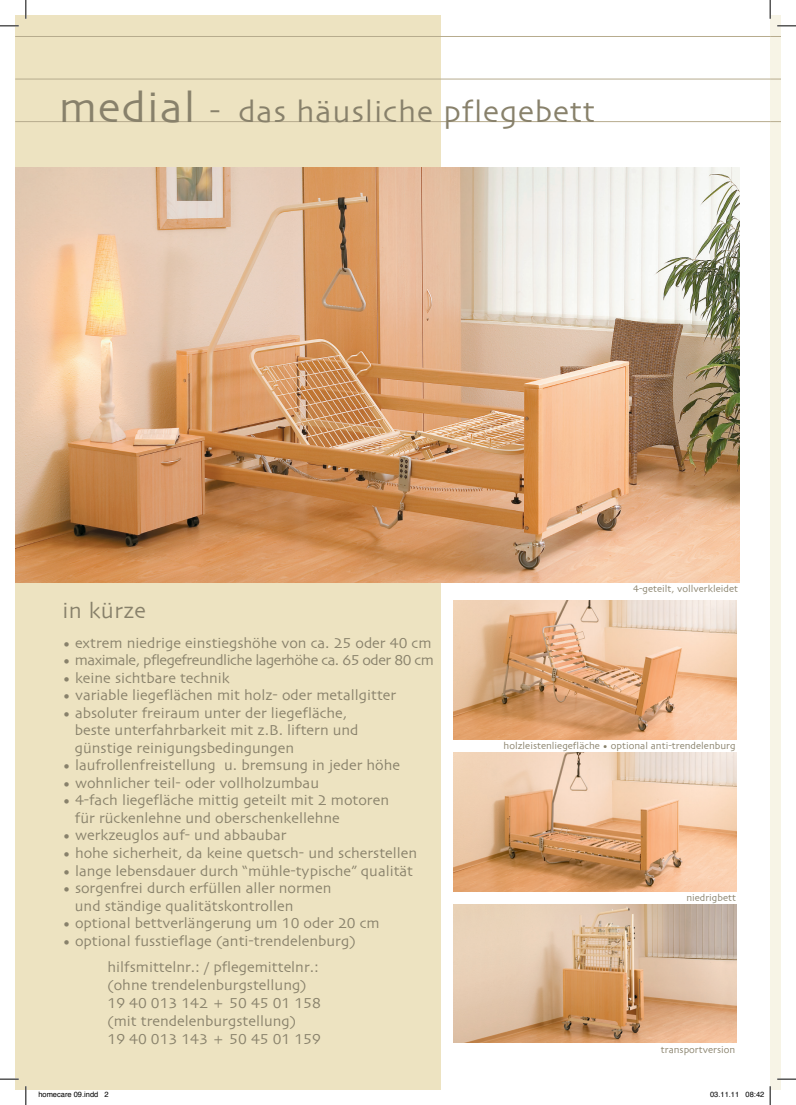
<style>
.page{position:relative;width:796px;height:1105px;background:#fff}
.page>*{position:absolute;margin:0;border:0;box-sizing:border-box;transform-origin:0 0}
.t1{font:31.25px "Skia";letter-spacing:.025em;color:#88816b}
.t2{font:22.5px "Skia";letter-spacing:.015em;color:#88816b}
.t3{font:15px/17.5px "Skia";color:#88816b}
.t4{font:15px "Skia";letter-spacing:-.035em;color:#88816b}
.t5{font:10px "Skia";color:#88816b}
.t6{font:7.5px "Helvetica";color:#000}
.s1{font-size:43.75px}
</style>
<div class="page">
<div style="left:770px;top:15px;width:11px;height:1074px;background:#f7f4e6"></div>
<img style="left:453px;top:752px;width:283px;height:138px">
<div style="left:15px;top:15px;width:425px;height:1074px;background:#ede3c1"></div>
<hr style="left:15px;top:36px;width:755px;height:1px;background:#b7ac8e">
<hr style="left:15px;top:79px;width:755px;height:1px;background:#b7ac8e">
<hr style="left:15px;top:121px;width:755px;height:1px;background:#b7ac8e">
<img style="left:453px;top:600px;width:283px;height:138px">
<img style="left:16px;top:168px;width:723px;height:414px">
<img style="left:453px;top:904px;width:283px;height:138px">
<svg style="left:0;top:25px;width:19px;height:2px"></svg>
<svg style="left:777px;top:25px;width:19px;height:2px"></svg>
<svg style="left:0;top:1078px;width:19px;height:1px"></svg>
<svg style="left:777px;top:1078px;width:19px;height:1px"></svg>
<svg style="left:25px;top:0;width:2px;height:19px"></svg>
<svg style="left:25px;top:1086px;width:2px;height:18px"></svg>
<svg style="left:769px;top:0;width:2px;height:19px"></svg>
<svg style="left:769px;top:1086px;width:2px;height:18px"></svg>
<h1 class="t1" style="left:59px;top:93px;width:538px"><span class="s1">medial</span> - das häusliche pflegebett</h1>
<p class="t5" style="left:633px;top:583px;width:106px">4-geteilt, vollverkleidet</p>
<h2 class="t2" style="left:63px;top:596px;width:85px">in kürze</h2>
<p class="t3" style="left:63px;top:634px;width:370px">• extrem niedrige einstiegshöhe von ca. 25 oder 40 cm</p>
<p class="t4" style="left:63px;top:651px;width:373px">• maximale, pflegefreundliche lagerhöhe ca. 65 oder 80 cm</p>
<p class="t3" style="left:63px;top:669px;width:169px">• keine sichtbare technik</p>
<p class="t3" style="left:63px;top:687px;width:335px">• variable liegeflächen mit holz- oder metallgitter</p>
<p class="t3" style="left:75px;top:704px;width:285px;text-indent:-12px">• absoluter freiraum unter der liegefläche, beste unterfahrbarkeit mit z.B. liftern und günstige reinigungsbedingungen</p>
<p class="t3" style="left:63px;top:757px;width:339px">• laufrollenfreistellung u. bremsung in jeder höhe</p>
<p class="t3" style="left:63px;top:774px;width:258px">• wohnlicher teil- oder vollholzumbau</p>
<p class="t3" style="left:75px;top:792px;width:316px;text-indent:-12px">• 4-fach liegefläche mittig geteilt mit 2 motoren für rückenlehne und oberschenkellehne</p>
<p class="t3" style="left:63px;top:827px;width:226px">• werkzeuglos auf- und abbaubar</p>
<p class="t3" style="left:63px;top:844px;width:356px">• hohe sicherheit, da keine quetsch- und scherstellen</p>
<p class="t3" style="left:63px;top:862px;width:352px">• lange lebensdauer durch “mühle-typische” qualität</p>
<p class="t3" style="left:75px;top:879px;width:258px;text-indent:-12px">• sorgenfrei durch erfüllen aller normen und ständige qualitätskontrollen</p>
<p class="t3" style="left:63px;top:914px;width:319px">• optional bettverlängerung um 10 oder 20 cm</p>
<p class="t3" style="left:63px;top:932px;width:294px">• optional fusstieflage (anti-trendelenburg)</p>
<p class="t3" style="left:108px;top:958px;width:215px;line-height:18px">hilfsmittelnr.: / pflegemittelnr.: (ohne trendelenburgstellung)<br>19 40 013 142 + 50 45 01 158 (mit trendelenburgstellung)<br>19 40 013 143 + 50 45 01 159</p>
<p class="t5" style="left:504px;top:740px;width:233px">holzleistenliegefläche • optional anti-trendelenburg</p>
<p class="t5" style="left:686px;top:891px;width:51px">niedrigbett</p>
<p class="t5" style="left:661px;top:1043px;width:76px">transportversion</p>
<p class="t6" style="left:38px;top:1088px;width:72px">homecare 09.indd 2</p>
<p class="t6" style="left:710px;top:1088px;width:56px">03.11.11 08:42</p>
</div>
